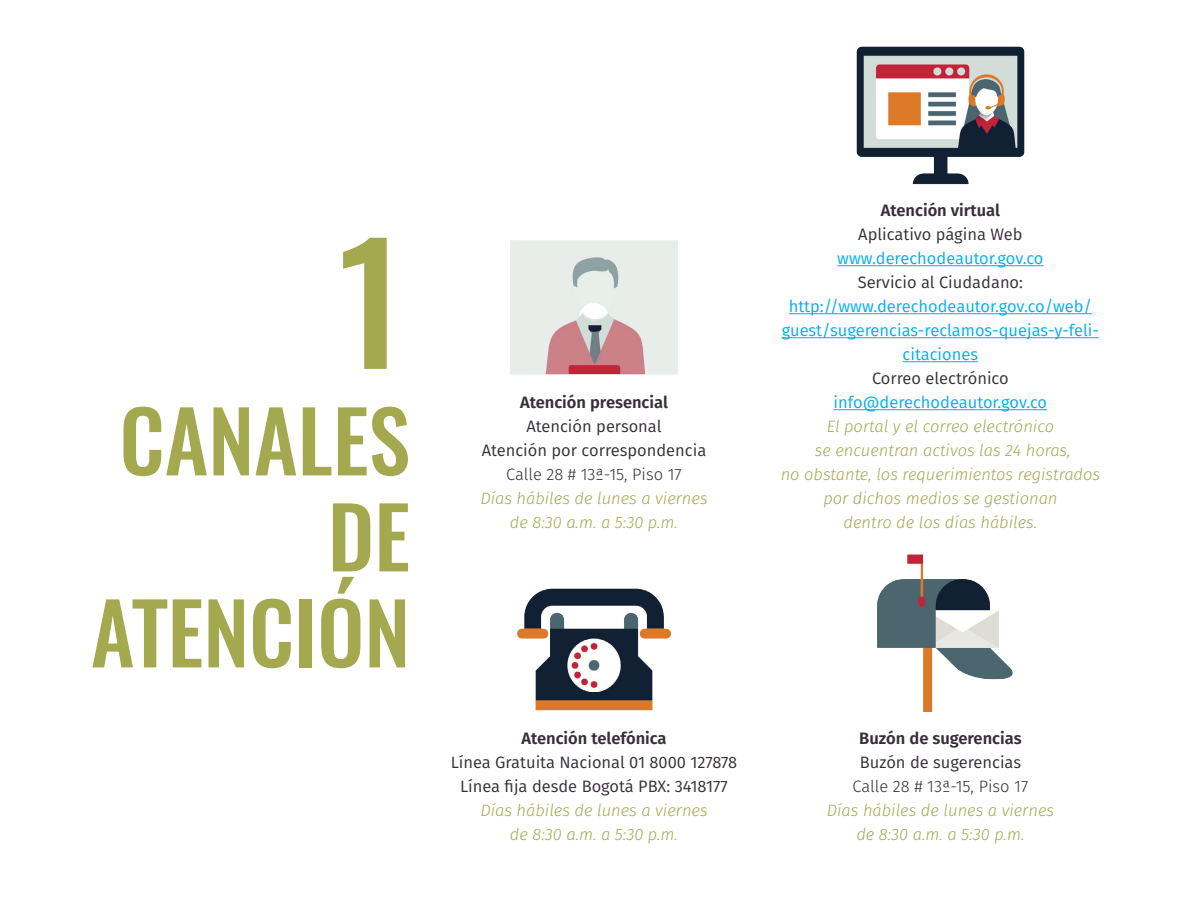
<style>
.page{position:relative;width:1188px;height:918px;background:#fff}
.page>*{position:absolute;margin:0;border:0;box-sizing:border-box;transform-origin:0 0}
.t1{font:500 162px "Oswald";color:#a4a94f}
.t2{font:500 84px/96px "Oswald";color:#a4a94f;text-align:right}
.t3{font:italic 300 16.5px/24px "Fira Sans";color:#a4a94f;text-align:center}
.t4{font:16.5px/24px "Fira Sans";color:#362e38;text-align:center}
.t5{font:16.5px/24px "Fira Sans";color:#00aeef;text-align:center}
.t6{font:600 16.5px "Fira Sans";color:#362e38}
.t7{font:300 16.5px "Fira Sans";color:#362e38}
</style>
<div class="page">
<img style="left:877px;top:554px;width:136px;height:157px">
<img style="left:510px;top:240px;width:168px;height:135px">
<img style="left:517px;top:588px;width:154px;height:123px">
<img style="left:856px;top:46px;width:169px;height:139px">
<hr style="left:837px;top:265px;width:207px;height:1px;background:#00aeef">
<hr style="left:789px;top:313px;width:303px;height:1px;background:#00aeef">
<hr style="left:782px;top:337px;width:317px;height:1px;background:#00aeef">
<hr style="left:903px;top:361px;width:75px;height:1px;background:#00aeef">
<hr style="left:834px;top:409px;width:213px;height:1px;background:#00aeef">
<h1 class="t1" style="left:329px;top:190px;width:82px">1</h1>
<h2 class="t2" style="left:91px;top:395px;width:321px">CANALES<br>DE<br>ATENCIÓN</h2>
<p class="t6" style="left:520px;top:389px;width:149px">Atención presencial</p>
<p class="t4" style="left:482px;top:414px;width:226px">Atención personal<br>Atención por correspondencia</p>
<p class="t7" style="left:506px;top:463px;width:177px">Calle 28 # 13ª-15, Piso 17</p>
<p class="t3" style="left:480px;top:486px;width:229px">Días hábiles de lunes a viernes de 8:30 a.m. a 5:30 p.m.</p>
<p class="t6" style="left:521px;top:725px;width:147px">Atención telefónica</p>
<p class="t4" style="left:451px;top:750px;width:288px">Línea Gratuita Nacional 01 8000 127878<br>Línea fija desde Bogotá PBX: 3418177</p>
<p class="t3" style="left:480px;top:798px;width:229px">Días hábiles de lunes a viernes de 8:30 a.m. a 5:30 p.m.</p>
<p class="t6" style="left:881px;top:197px;width:121px">Atención virtual</p>
<p class="t4" style="left:858px;top:222px;width:166px">Aplicativo página Web</p>
<p class="t5" style="left:837px;top:246px;width:208px">www.derechodeautor.gov.co</p>
<p class="t4" style="left:858px;top:270px;width:167px">Servicio al Ciudadano:</p>
<p class="t5" style="left:782px;top:294px;width:319px">http://www.derechodeautor.gov.co/web/ guest/sugerencias-reclamos-quejas-y-feli&shy;citaciones</p>
<p class="t4" style="left:872px;top:366px;width:138px">Correo electrónico</p>
<p class="t5" style="left:834px;top:390px;width:215px">info@derechodeautor.gov.co</p>
<p class="t3" style="left:781px;top:414px;width:321px">El portal y el correo electrónico<br>se encuentran activos las 24 horas,<br>no obstante, los requerimientos registrados por dichos medios se gestionan<br>dentro de los días hábiles.</p>
<p class="t6" style="left:859px;top:725px;width:164px">Buzón de sugerencias</p>
<p class="t4" style="left:860px;top:750px;width:163px">Buzón de sugerencias</p>
<p class="t7" style="left:853px;top:775px;width:177px">Calle 28 # 13ª-15, Piso 17</p>
<p class="t3" style="left:827px;top:798px;width:229px">Días hábiles de lunes a viernes de 8:30 a.m. a 5:30 p.m.</p>
</div>
